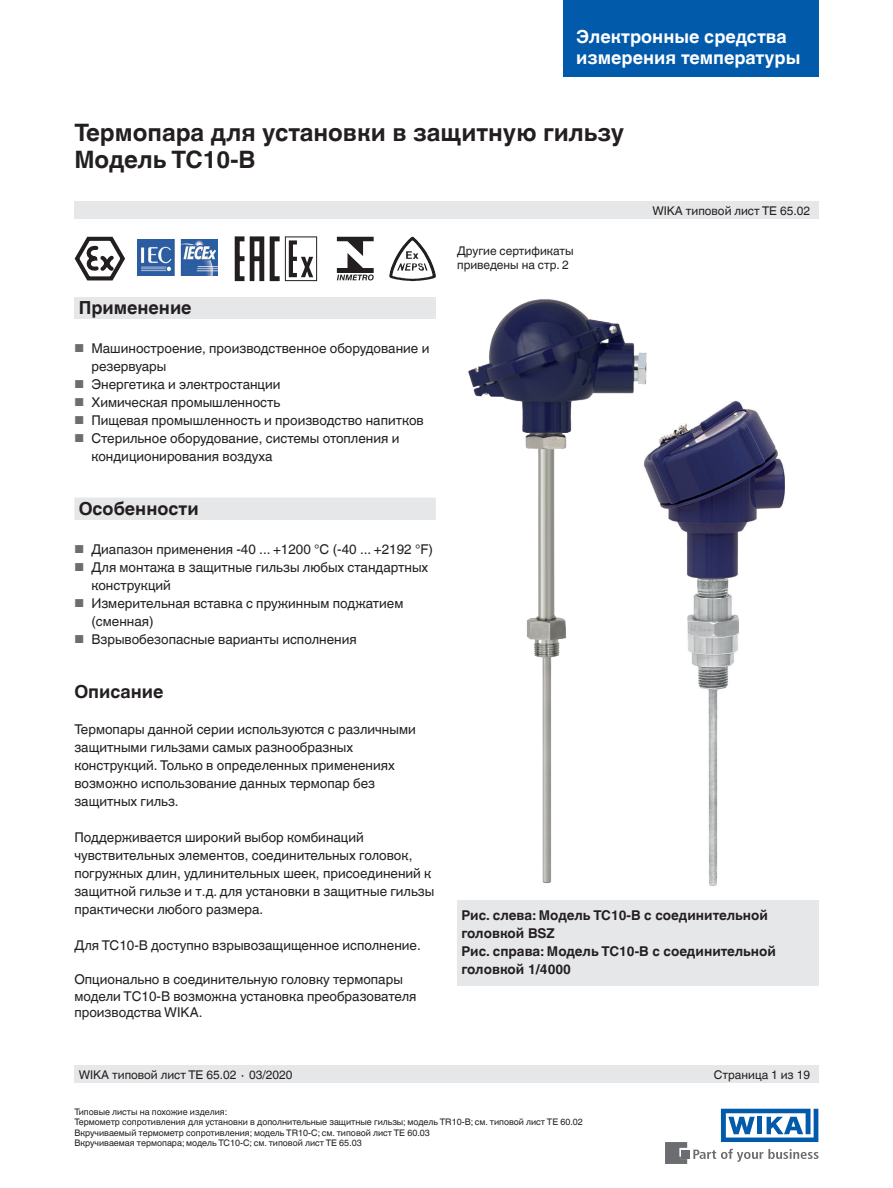
<style>
.page{position:relative;width:893px;height:1188px;background:#fff}
.page>*{position:absolute;margin:0;border:0;box-sizing:border-box;transform-origin:0 0}
.t1{font:700 24px/27px "Helvetica World";color:#231f20}
.t2{font:700 18px/21px "Helvetica World";color:#fff}
.t3{font:700 18px "Helvetica World";color:#231f20}
.t4{font:13.5px/18px "Helvetica World";color:#231f20}
.t5{font:700 13.5px/18px "Helvetica World";color:#231f20}
.t6{font:12px/13.5px "Helvetica World";color:#231f20}
.t7{font:9px/10.5px "Helvetica World";color:#231f20}
.s1{font-size:11.55px;color:#6c6d70}
</style>
<div class="page">
<div style="left:74px;top:297px;width:362px;height:22px;background:#e6e7e9"></div>
<div style="left:74px;top:202px;width:745px;height:17px;background:#e6e7e9"></div>
<div style="left:74px;top:1066px;width:745px;height:17px;background:#e6e7e9"></div>
<svg style="left:693px;top:1149px;width:126px;height:13px"></svg>
<div style="left:682px;top:1150px;width:8px;height:8px;background:#6c6d70"></div>
<svg style="left:665px;top:1142px;width:22px;height:22px"></svg>
<svg style="left:721px;top:1109px;width:97px;height:33px"></svg>
<div style="left:563px;top:0;width:256px;height:77px;background:#015aaa"></div>
<img style="left:653px;top:400px;width:132px;height:486px">
<img style="left:468px;top:299px;width:185px;height:584px">
<svg style="left:74px;top:236px;width:51px;height:45px"></svg>
<svg style="left:337px;top:237px;width:37px;height:43px"></svg>
<svg style="left:235px;top:236px;width:29px;height:45px"></svg>
<svg style="left:270px;top:236px;width:47px;height:45px"></svg>
<img style="left:394px;top:237px;width:18px;height:24px">
<img style="left:138px;top:240px;width:79px;height:36px">
<div style="left:74px;top:498px;width:362px;height:22px;background:#e6e7e9"></div>
<div style="left:457px;top:900px;width:362px;height:85px;background:#e6e7e9"></div>
<h2 class="t2" style="left:576px;top:26px;width:226px">Электронные средства измерения температуры</h2>
<h1 class="t1" style="left:74px;top:119px;width:551px">Термопара для установки в защитную гильзу<br>Модель TC10-B</h1>
<p class="t6" style="left:457px;top:245px;width:118px">Другие сертификаты приведены на стр. 2</p>
<p class="t6" style="left:652px;top:204px;width:159px">WIKA типовой лист TE 65.02</p>
<h2 class="t3" style="left:79px;top:297px;width:114px">Применение</h2>
<p class="t4" style="left:91px;top:339px;width:339px;text-indent:-17px"><span class="s1">■</span> Машиностроение, производственное оборудование и резервуары</p>
<p class="t4" style="left:74px;top:375px;width:208px"><span class="s1">■</span> Энергетика и электростанции</p>
<p class="t4" style="left:74px;top:393px;width:207px"><span class="s1">■</span> Химическая промышленность</p>
<p class="t4" style="left:74px;top:411px;width:351px"><span class="s1">■</span> Пищевая промышленность и производство напитков</p>
<p class="t4" style="left:91px;top:429px;width:309px;text-indent:-17px"><span class="s1">■</span> Стерильное оборудование, системы отопления и кондиционирования воздуха</p>
<h2 class="t3" style="left:79px;top:498px;width:122px">Особенности</h2>
<p class="t4" style="left:74px;top:540px;width:360px"><span class="s1">■</span> Диапазон применения -40 ... +1200 °C (-40 ... +2192 °F)</p>
<p class="t4" style="left:91px;top:558px;width:338px;text-indent:-17px"><span class="s1">■</span> Для монтажа в защитные гильзы любых стандартных конструкций</p>
<p class="t4" style="left:91px;top:594px;width:313px;text-indent:-17px"><span class="s1">■</span> Измерительная вставка с пружинным поджатием (сменная)</p>
<p class="t4" style="left:74px;top:630px;width:284px"><span class="s1">■</span> Взрывобезопасные варианты исполнения</p>
<h2 class="t3" style="left:74px;top:681px;width:91px">Описание</h2>
<p class="t4" style="left:74px;top:720px;width:343px">Термопары данной серии используются с различными защитными гильзами самых разнообразных конструкций. Только в определенных применениях возможно использование данных термопар без защитных гильз.</p>
<p class="t4" style="left:74px;top:828px;width:361px">Поддерживается широкий выбор комбинаций чувствительных элементов, соединительных головок, погружных длин, удлинительных шеек, присоединений к защитной гильзе и т.д. для установки в защитные гильзы практически любого размера.</p>
<p class="t4" style="left:74px;top:936px;width:348px">Для TC10-B доступно взрывозащищенное исполнение.</p>
<p class="t4" style="left:74px;top:971px;width:344px;line-height:16.5px">Опционально в соединительную головку термопары модели TС10-В возможна установка преобразователя производства WIKA.</p>
<p class="t5" style="left:461px;top:907px;width:316px">Рис. слева: Модель TC10-B с соединительной головкой BSZ<br>Рис. справа: Модель TC10-B с соединительной головкой 1/4000</p>
<p class="t6" style="left:79px;top:1068px;width:215px">WIKA типовой лист TE 65.02 ∙ 03/2020</p>
<p class="t6" style="left:714px;top:1068px;width:98px">Страница 1 из 19</p>
<p class="t7" style="left:74px;top:1107px;width:510px">Типовые листы на похожие изделия:<br>Термометр сопротивления для установки в дополнительные защитные гильзы; модель TR10-B; см. типовой лист TE 60.02<br>Вкручиваемый термометр сопротивления; модель TR10-C; см. типовой лист TE 60.03<br>Вкручиваемая термопара; модель TC10-C; см. типовой лист TE 65.03</p>
</div>
